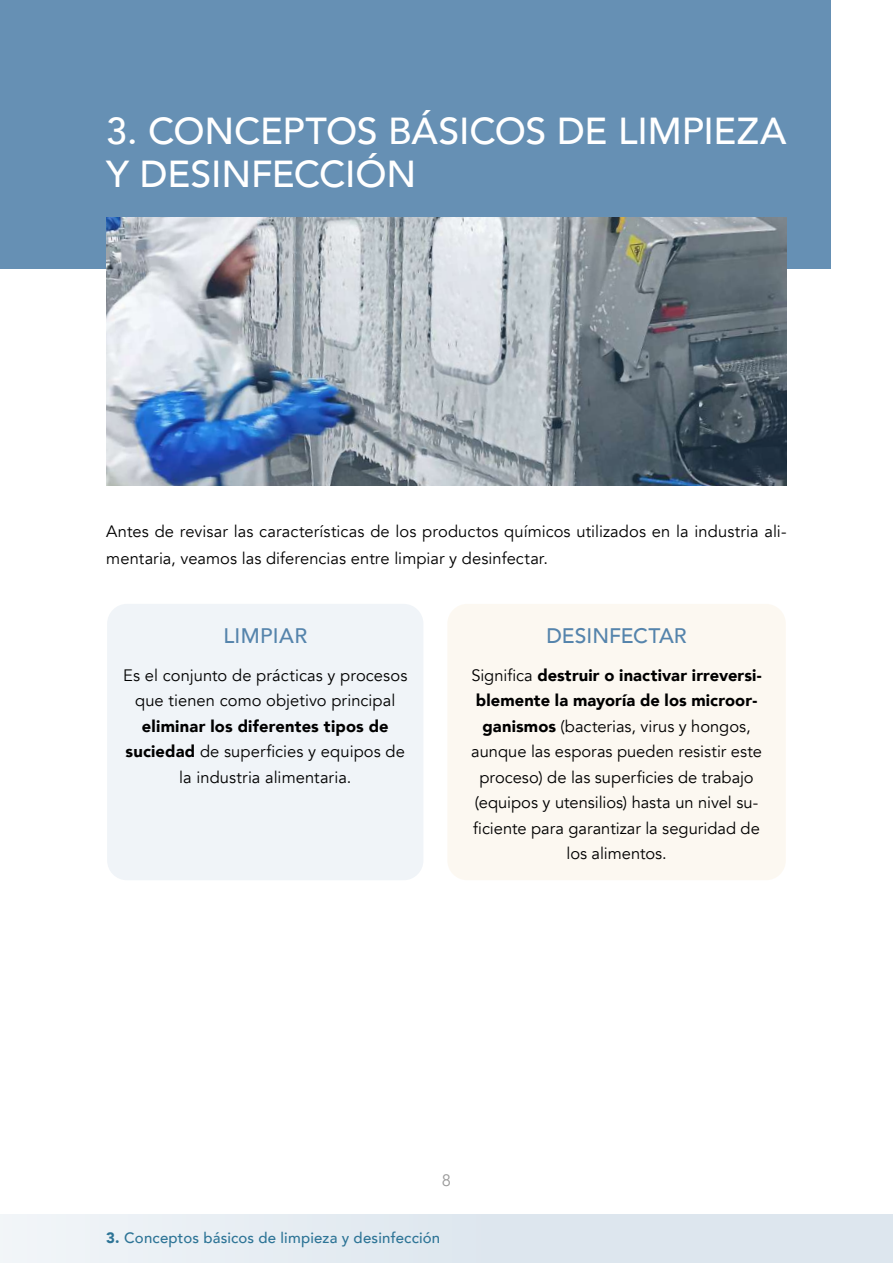
<style>
.page{position:relative;width:893px;height:1263px;background:#fff}
.page>*{position:absolute;margin:0;border:0;box-sizing:border-box;transform-origin:0 0}
.t1{font:500 37.5px/43.5px "Avenir";letter-spacing:-.005em;color:#fff}
.t2{font:500 21px "Avenir";letter-spacing:.005em;color:#5584ac}
.t3{font:16.5px/25.5px "Avenir";letter-spacing:.005em;color:#000;text-align:center}
.t4{font:16.5px "Avenir";color:#999}
.t5{font:500 15px "Avenir";letter-spacing:.01em;color:#2d7496}
.s1{font-weight:900}
</style>
<div class="page">
<div style="left:0;top:1214px;width:893px;height:49px;background:linear-gradient(to right,#eef2f6,#d8e2eb)"></div>
<div style="left:0;top:0;width:831px;height:269px;background:#6690b4"></div>
<div style="left:107px;top:604px;width:316px;height:276px;background:#f0f4f8;border-radius:20px"></div>
<div style="left:447px;top:604px;width:339px;height:276px;background:#fcf8f1;border-radius:20px"></div>
<img style="left:106px;top:218px;width:681px;height:268px">
<h1 class="t1" style="left:106px;top:107px;width:682px">3. CONCEPTOS BÁSICOS DE LIMPIEZA<br>Y DESINFECCIÓN</h1>
<p class="t3" style="left:106px;top:518px;width:682px;line-height:27px;text-align:left">Antes de revisar las características de los productos químicos utilizados en la industria ali&shy;mentaria, veamos las diferencias entre limpiar y desinfectar.</p>
<p class="t2" style="left:223px;top:618px;width:85px">LIMPIAR</p>
<p class="t3" style="left:123px;top:663px;width:286px">Es el conjunto de prácticas y procesos que tienen como objetivo principal</p>
<p class="t3" style="left:126px;top:714px;width:281px"><span class="s1">eliminar los diferentes tipos de suciedad</span> de superficies y equipos de la industria alimentaria.</p>
<p class="t2" style="left:546px;top:618px;width:142px">DESINFECTAR</p>
<p class="t3" style="left:471px;top:663px;width:292px">Significa <span class="s1">destruir o inactivar irreversi&shy;blemente la mayoría de los microor&shy;ganismos</span> (bacterias, virus y hongos, aunque las esporas pueden resistir este proceso) de las superficies de trabajo (equipos y utensilios) hasta un nivel su&shy;ficiente para garantizar la seguridad de los alimentos.</p>
<p class="t4" style="left:442px;top:1170px;width:11px">8</p>
<p class="t5" style="left:106px;top:1225px;width:335px"><span class="s1">3.</span> Conceptos básicos de limpieza y desinfección</p>
</div>
